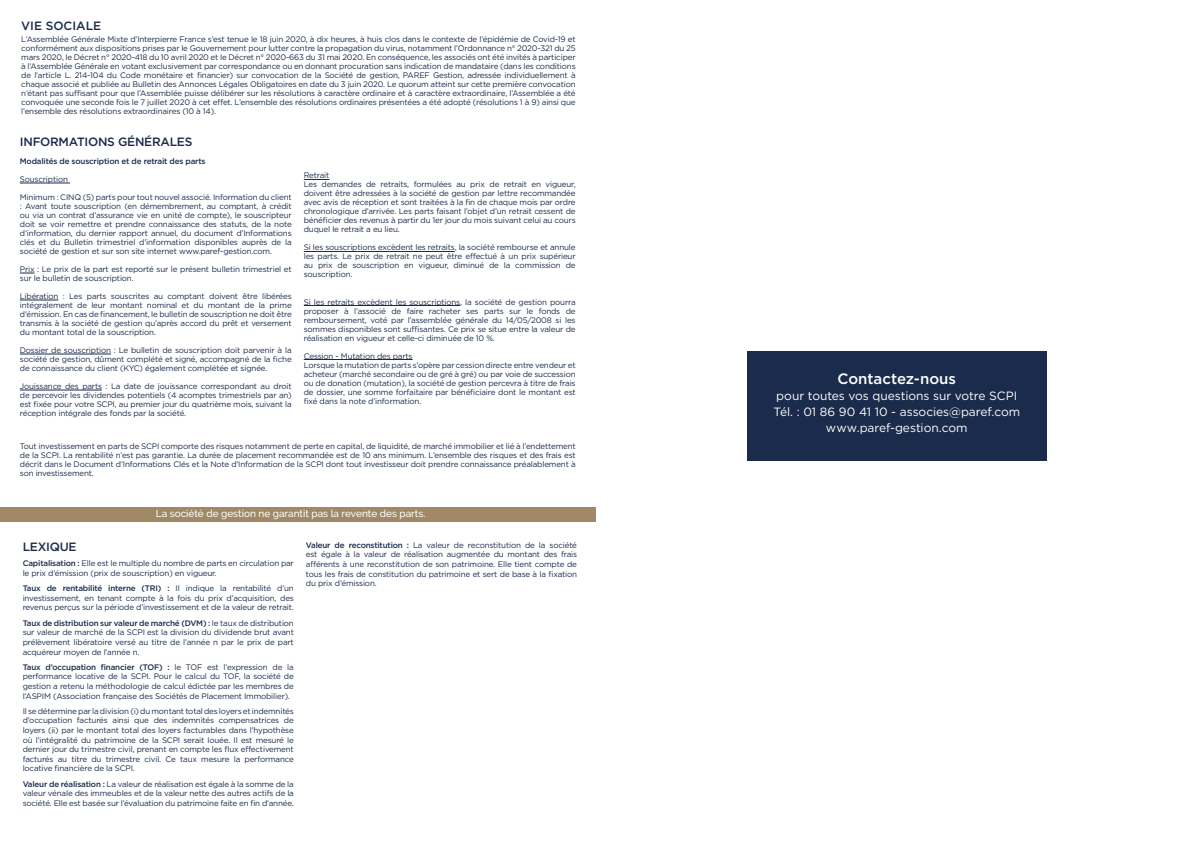
<style>
.page{position:relative;width:1191px;height:842px;background:#fff}
.page>*{position:absolute;margin:0;border:0;box-sizing:border-box;transform-origin:0 0}
.t1{font:500 15px "Gotham";color:#fff}
.t2{font:12px/16px "Gotham";letter-spacing:-.005em;color:#fff;text-align:center}
.t3{font:500 12px "Gotham";letter-spacing:-.02em;color:#1a2b4b}
.t4{font:500 10px "Raleway";color:#fff}
.t5{font:8px/9px "Gotham";letter-spacing:-.02em;color:#1a2b4b;text-align:justify}
.t6{font:500 8px "Gotham";letter-spacing:-.02em;color:#1a2b4b}
.s1{font-weight:500}
</style>
<div class="page">
<hr style="left:20px;top:183px;width:50px;height:1px;background:#1a2b4b">
<svg style="left:20px;top:273px;width:15px;height:1px"></svg>
<hr style="left:20px;top:300px;width:38px;height:1px;background:#1a2b4b">
<hr style="left:20px;top:354px;width:91px;height:1px;background:#1a2b4b">
<hr style="left:20px;top:390px;width:82px;height:1px;background:#1a2b4b">
<svg style="left:304px;top:179px;width:25px;height:1px"></svg>
<hr style="left:304px;top:251px;width:151px;height:1px;background:#1a2b4b">
<hr style="left:304px;top:305px;width:156px;height:1px;background:#1a2b4b">
<hr style="left:304px;top:359px;width:108px;height:1px;background:#1a2b4b">
<div style="left:0;top:507px;width:595px;height:15px;background:#a08964"></div>
<div style="left:747px;top:351px;width:300px;height:110px;background:#1a2b4b"></div>
<h2 class="t3" style="left:21px;top:19px;width:81px">VIE SOCIALE</h2>
<p class="t5" style="left:21px;top:35px;width:556px">L’Assemblée Générale Mixte d’Interpierre France s’est tenue le 18 juin 2020, à dix heures, à huis clos dans le contexte de l’épidémie de Covid-19 et conformément aux dispositions prises par le Gouvernement pour lutter contre la propagation du virus, notamment l’Ordonnance n° 2020-321 du 25 mars 2020, le Décret n° 2020-418 du 10 avril 2020 et le Décret n° 2020-663 du 31 mai 2020. En conséquence, les associés ont été invités à participer à l’Assemblée Générale en votant exclusivement par correspondance ou en donnant procuration sans indication de mandataire (dans les conditions de l’article L. 214-104 du Code monétaire et financier) sur convocation de la Société de gestion, PAREF Gestion, adressée individuellement à chaque associé et publiée au Bulletin des Annonces Légales Obligatoires en date du 3 juin 2020. Le quorum atteint sur cette première convocation n’étant pas suffisant pour que l’Assemblée puisse délibérer sur les résolutions à caractère ordinaire et à caractère extraordinaire, l’Assemblée a été convoquée une seconde fois le 7 juillet 2020 à cet effet. L’ensemble des résolutions ordinaires présentées a été adopté (résolutions 1 à 9) ainsi que l’ensemble des résolutions extraordinaires (10 à 14).</p>
<h2 class="t3" style="left:20px;top:136px;width:174px">INFORMATIONS GÉNÉRALES</h2>
<p class="t6" style="left:20px;top:157px;width:187px">Modalités de souscription et de retrait des parts</p>
<p class="t5" style="left:20px;top:175px;width:50px">Souscription</p>
<p class="t5" style="left:20px;top:192px;width:273px">Minimum : CINQ (5) parts pour tout nouvel associé. Information du client : Avant toute souscription (en démembrement, au comptant, à crédit ou via un contrat d’assurance vie en unité de compte), le souscripteur doit se voir remettre et prendre connaissance des statuts, de la note d’information, du dernier rapport annuel, du document d’Informations clés et du Bulletin trimestriel d’information disponibles auprès de la société de gestion et sur son site internet www.paref-gestion.com.</p>
<p class="t5" style="left:20px;top:265px;width:273px">Prix : Le prix de la part est reporté sur le présent bulletin trimestriel et sur le bulletin de souscription.</p>
<p class="t5" style="left:20px;top:292px;width:273px">Libération : Les parts souscrites au comptant doivent être libérées intégralement de leur montant nominal et du montant de la prime d’émission. En cas de financement, le bulletin de souscription ne doit être transmis à la société de gestion qu’après accord du prêt et versement du montant total de la souscription.</p>
<p class="t5" style="left:20px;top:346px;width:273px">Dossier de souscription : Le bulletin de souscription doit parvenir à la société de gestion, dûment complété et signé, accompagné de la fiche de connaissance du client (KYC) également complétée et signée.</p>
<p class="t5" style="left:20px;top:382px;width:273px">Jouissance des parts : La date de jouissance correspondant au droit de percevoir les dividendes potentiels (4 acomptes trimestriels par an) est fixée pour votre SCPI, au premier jour du quatrième mois, suivant la réception intégrale des fonds par la société.</p>
<p class="t5" style="left:304px;top:171px;width:273px;text-align:left">Retrait<br>Les demandes de retraits, formulées au prix de retrait en vigueur, doivent être adressées à la société de gestion par lettre recommandée avec avis de réception et sont traitées à la fin de chaque mois par ordre chronologique d’arrivée. Les parts faisant l’objet d’un retrait cessent de bénéficier des revenus à partir du 1er jour du mois suivant celui au cours duquel le retrait a eu lieu.</p>
<p class="t5" style="left:304px;top:243px;width:273px">Si les souscriptions excèdent les retraits, la société rembourse et annule les parts. Le prix de retrait ne peut être effectué à un prix supérieur au prix de souscription en vigueur, diminué de la commission de souscription.</p>
<p class="t5" style="left:304px;top:297px;width:273px">Si les retraits excèdent les souscriptions, la société de gestion pourra proposer à l’associé de faire racheter ses parts sur le fonds de remboursement, voté par l’assemblée générale du 14/05/2008 si les sommes disponibles sont suffisantes. Ce prix se situe entre la valeur de réalisation en vigueur et celle-ci diminuée de 10 %.</p>
<p class="t5" style="left:304px;top:351px;width:273px;text-align:left">Cession - Mutation des parts<br>Lorsque la mutation de parts s’opère par cession directe entre vendeur et acheteur (marché secondaire ou de gré à gré) ou par voie de succession ou de donation (mutation), la société de gestion percevra à titre de frais de dossier, une somme forfaitaire par bénéficiaire dont le montant est fixé dans la note d’information.</p>
<p class="t5" style="left:20px;top:442px;width:557px">Tout investissement en parts de SCPI comporte des risques notamment de perte en capital, de liquidité, de marché immobilier et lié à l’endettement de la SCPI. La rentabilité n’est pas garantie. La durée de placement recommandée est de 10 ans minimum. L’ensemble des risques et des frais est décrit dans le Document d’Informations Clés et la Note d’Information de la SCPI dont tout investisseur doit prendre connaissance préalablement à son investissement.</p>
<p class="t4" style="left:156px;top:510px;width:271px">La société de gestion ne garantit pas la revente des parts.</p>
<h2 class="t3" style="left:23px;top:540px;width:55px">LEXIQUE</h2>
<p class="t5" style="left:23px;top:558px;width:273px;line-height:9.6px"><span class="s1">Capitalisation :</span> Elle est le multiple du nombre de parts en circulation par le prix d’émission (prix de souscription) en vigueur.</p>
<p class="t5" style="left:23px;top:584px;width:273px;line-height:9.6px"><span class="s1">Taux de rentabilité interne (TRI) :</span> Il indique la rentabilité d’un investissement, en tenant compte à la fois du prix d’acquisition, des revenus perçus sur la période d’investissement et de la valeur de retrait.</p>
<p class="t5" style="left:23px;top:618px;width:273px;line-height:9.6px"><span class="s1">Taux de distribution sur valeur de marché (DVM) :</span> le taux de distribution sur valeur de marché de la SCPI est la division du dividende brut avant prélèvement libératoire versé au titre de l’année n par le prix de part acquéreur moyen de l’année n.</p>
<p class="t5" style="left:23px;top:662px;width:273px;line-height:9.6px"><span class="s1">Taux d’occupation financier (TOF) :</span> le TOF est l’expression de la performance locative de la SCPI. Pour le calcul du TOF, la société de gestion a retenu la méthodologie de calcul édictée par les membres de l’ASPIM (Association française des Sociétés de Placement Immobilier).</p>
<p class="t5" style="left:23px;top:706px;width:273px;line-height:9.6px">Il se détermine par la division (i) du montant total des loyers et indemnités d’occupation facturés ainsi que des indemnités compensatrices de loyers (ii) par le montant total des loyers facturables dans l’hypothèse où l’intégralité du patrimoine de la SCPI serait louée. Il est mesuré le dernier jour du trimestre civil, prenant en compte les flux effectivement facturés au titre du trimestre civil. Ce taux mesure la performance locative financière de la SCPI.</p>
<p class="t5" style="left:23px;top:779px;width:273px;line-height:9.6px"><span class="s1">Valeur de réalisation :</span> La valeur de réalisation est égale à la somme de la valeur vénale des immeubles et de la valeur nette des autres actifs de la société. Elle est basée sur l’évaluation du patrimoine faite en fin d’année.</p>
<p class="t5" style="left:306px;top:541px;width:273px;line-height:9.6px"><span class="s1">Valeur de reconstitution :</span> La valeur de reconstitution de la société est égale à la valeur de réalisation augmentée du montant des frais afférents à une reconstitution de son patrimoine. Elle tient compte de tous les frais de constitution du patrimoine et sert de base à la fixation du prix d’émission.</p>
<h1 class="t1" style="left:837px;top:371px;width:120px">Contactez-nous</h1>
<h2 class="t2" style="left:773px;top:388px;width:248px">pour toutes vos questions sur votre SCPI<br>Tél. : 01 86 90 41 10 - associes@paref.com www.paref-gestion.com</h2>
</div>
